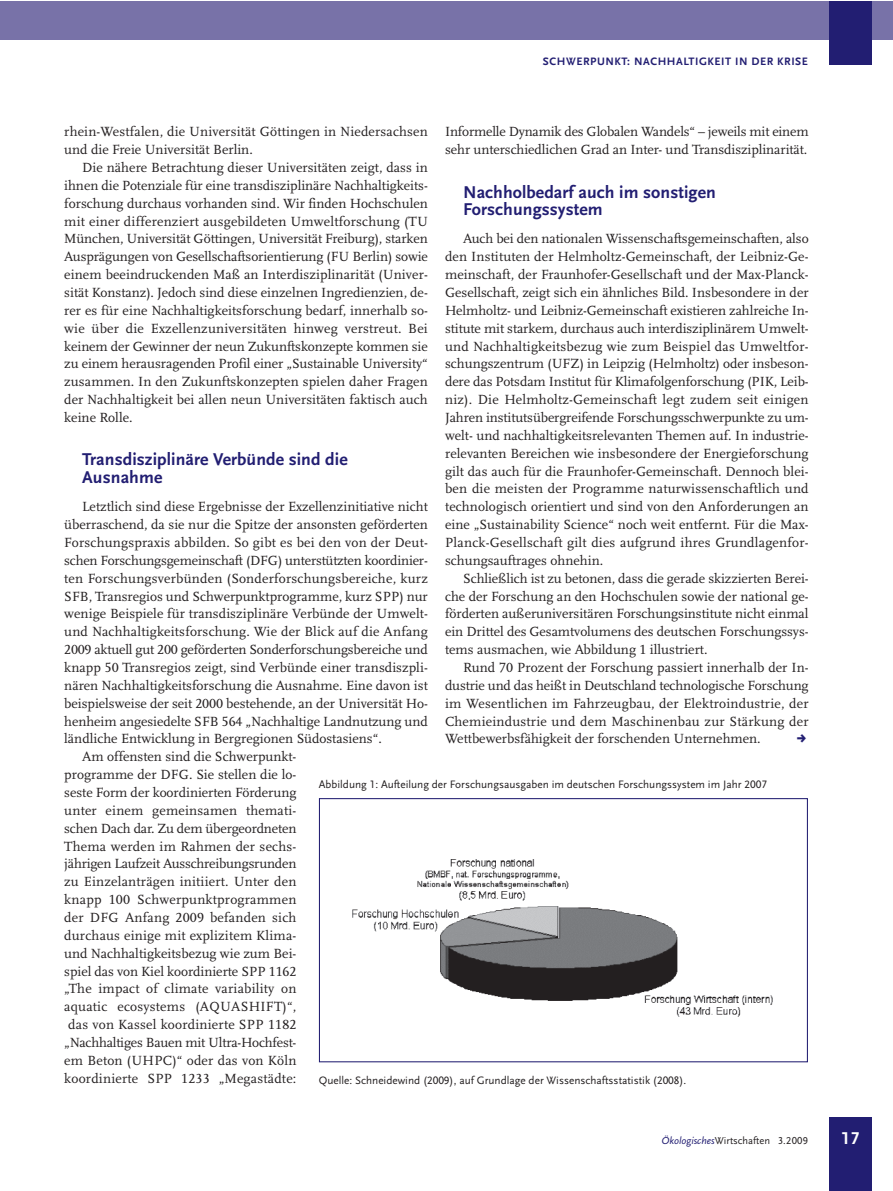
<style>
.page{position:relative;width:893px;height:1191px;background:#fff}
.page>*{position:absolute;margin:0;border:0;box-sizing:border-box;transform-origin:0 0}
.t1{font:700 17.85px/17.9px "Scala Sans LF";letter-spacing:.005em;color:#221e72}
.t2{font:700 17.85px "Scala Sans LF";color:#fff}
.t3{font:13.8px/17.9px "Scala LF";color:#231f20;text-align:justify}
.t4{font:11.25px "Scala Sans LF";color:#231f20}
.t5{font:700 11.25px "Scala Sans LF";letter-spacing:.05em;color:#221e72}
.t6{font:10.5px "Scala Sans LF";color:#231f20}
.s1{font-style:italic;color:#221e72}
</style>
<div class="page">
<div style="left:0;top:1px;width:892px;height:38px;background:#7872a8"></div>
<div style="left:829px;top:1px;width:43px;height:64px;background:#221e72"></div>
<div style="left:829px;top:1117px;width:43px;height:74px;background:#221e72"></div>
<img style="left:352px;top:859px;width:421px;height:158px">
<div style="left:319px;top:798px;width:489px;height:264px;border:1px solid #221e72"></div>
<p class="t5" style="left:543px;top:57px;width:266px">SCHWERPUNKT: NACHHALTIGKEIT IN DER KRISE</p>
<p class="t3" style="left:64px;top:124px;width:365px">rhein-Westfalen, die Universität Göttingen in Niedersachsen und die Freie Universität Berlin.</p>
<p class="t3" style="left:64px;top:160px;width:365px;text-indent:18px">Die nähere Betrachtung dieser Universitäten zeigt, dass in ihnen die Potenziale für eine transdisziplinäre Nachhaltigkeits&shy;forschung durchaus vorhanden sind. Wir finden Hochschulen mit einer differenziert ausgebildeten Umweltforschung (TU München, Universität Göttingen, Universität Freiburg), starken Ausprägungen von Gesellschaftsorientierung (FU Berlin) sowie einem beeindruckenden Maß an Interdisziplinarität (Univer&shy;sität Konstanz). Jedoch sind diese einzelnen Ingredienzien, de&shy;rer es für eine Nachhaltigkeitsforschung bedarf, innerhalb so&shy;wie über die Exzellenzuniversitäten hinweg verstreut. Bei keinem der Gewinner der neun Zukunftskonzepte kommen sie zu einem herausragenden Profil einer „Sustainable University“ zusammen. In den Zukunftskonzepten spielen daher Fragen der Nachhaltigkeit bei allen neun Universitäten faktisch auch keine Rolle.</p>
<p class="t1" style="left:82px;top:452px;width:267px">Transdisziplinäre Verbünde sind die<br>Ausnahme</p>
<p class="t3" style="left:82px;top:499px;width:347px">Letztlich sind diese Ergebnisse der Exzellenzinitiative nicht</p>
<p class="t3" style="left:64px;top:517px;width:365px">überraschend, da sie nur die Spitze der ansonsten geförderten</p>
<p class="t3" style="left:64px;top:535px;width:365px">Forschungspraxis abbilden. So gibt es bei den von der Deut-</p>
<p class="t3" style="left:64px;top:552px;width:365px">schen Forschungsgemeinschaft (DFG) unterstützten koordinier-</p>
<p class="t3" style="left:64px;top:570px;width:365px">ten Forschungsverbünden (Sonderforschungsbereiche, kurz</p>
<p class="t3" style="left:64px;top:588px;width:365px">SFB, Transregios und Schwerpunktprogramme, kurz SPP) nur</p>
<p class="t3" style="left:64px;top:606px;width:365px">wenige Beispiele für transdisziplinäre Verbünde der Umwelt-</p>
<p class="t3" style="left:64px;top:624px;width:365px">und Nachhaltigkeitsforschung. Wie der Blick auf die Anfang</p>
<p class="t3" style="left:64px;top:642px;width:365px">2009 aktuell gut 200 geförderten Sonderforschungsbereiche und</p>
<p class="t3" style="left:64px;top:659px;width:365px">knapp 50 Transregios zeigt, sind Verbünde einer transdiszpli-</p>
<p class="t3" style="left:64px;top:677px;width:365px">nären Nachhaltigkeitsforschung die Ausnahme. Eine davon ist</p>
<p class="t3" style="left:64px;top:695px;width:365px">beispielsweise der seit 2000 bestehende, an der Universität Ho-</p>
<p class="t3" style="left:64px;top:713px;width:365px">henheim angesiedelte SFB 564 „Nachhaltige Landnutzung und</p>
<p class="t3" style="left:64px;top:731px;width:319px">ländliche Entwicklung in Bergregionen Südostasiens“.</p>
<p class="t3" style="left:82px;top:749px;width:216px">Am offensten sind die Schwerpunkt-</p>
<p class="t3" style="left:64px;top:767px;width:234px">programme der DFG. Sie stellen die lo-</p>
<p class="t3" style="left:64px;top:784px;width:234px">seste Form der koordinierten Förderung</p>
<p class="t3" style="left:64px;top:802px;width:234px">unter einem gemeinsamen themati-</p>
<p class="t3" style="left:64px;top:820px;width:234px">schen Dach dar. Zu dem übergeordneten</p>
<p class="t3" style="left:64px;top:838px;width:234px">Thema werden im Rahmen der sechs-</p>
<p class="t3" style="left:64px;top:856px;width:234px">jährigen Laufzeit Ausschreibungsrunden</p>
<p class="t3" style="left:64px;top:874px;width:234px">zu Einzelanträgen initiiert. Unter den</p>
<p class="t3" style="left:64px;top:892px;width:234px">knapp 100 Schwerpunktprogrammen</p>
<p class="t3" style="left:64px;top:909px;width:234px">der DFG Anfang 2009 befanden sich</p>
<p class="t3" style="left:64px;top:927px;width:234px">durchaus einige mit explizitem Klima-</p>
<p class="t3" style="left:64px;top:945px;width:234px">und Nachhaltigkeitsbezug wie zum Bei-</p>
<p class="t3" style="left:64px;top:963px;width:234px">spiel das von Kiel koordinierte SPP 1162</p>
<p class="t3" style="left:64px;top:981px;width:234px">„The impact of climate variability on</p>
<p class="t3" style="left:64px;top:999px;width:234px">aquatic ecosystems (AQUASHIFT)“,</p>
<p class="t3" style="left:68px;top:1016px;width:230px">das von Kassel koordinierte SPP 1182</p>
<p class="t3" style="left:64px;top:1034px;width:234px">„Nachhaltiges Bauen mit Ultra-Hochfest-</p>
<p class="t3" style="left:64px;top:1052px;width:234px">em Beton (UHPC)“ oder das von Köln</p>
<p class="t3" style="left:64px;top:1070px;width:234px">koordinierte SPP 1233 „Megastädte:</p>
<p class="t3" style="left:445px;top:124px;width:365px">Informelle Dynamik des Globalen Wandels“ – jeweils mit einem sehr unterschiedlichen Grad an Inter- und Transdisziplinarität.</p>
<p class="t1" style="left:463px;top:184px;width:254px">Nachholbedarf auch im sonstigen<br>Forschungssystem</p>
<p class="t3" style="left:445px;top:231px;width:365px;text-indent:18px">Auch bei den nationalen Wissenschaftsgemeinschaften, also den Instituten der Helmholtz-Gemeinschaft, der Leibniz-Ge&shy;meinschaft, der Fraunhofer-Gesellschaft und der Max-Planck-Gesellschaft, zeigt sich ein ähnliches Bild. Insbesondere in der Helmholtz- und Leibniz-Gemeinschaft existieren zahlreiche In&shy;stitute mit starkem, durchaus auch interdisziplinärem Umwelt&shy;und Nachhaltigkeitsbezug wie zum Beispiel das Umweltfor&shy;schungszentrum (UFZ) in Leipzig (Helmholtz) oder insbeson&shy;dere das Potsdam Institut für Klimafolgenforschung (PIK, Leib&shy;niz). Die Helmholtz-Gemeinschaft legt zudem seit einigen Jahren institutsübergreifende Forschungsschwerpunkte zu um&shy;welt- und nachhaltigkeitsrelevanten Themen auf. In industrie&shy;relevanten Bereichen wie insbesondere der Energieforschung gilt das auch für die Fraunhofer-Gemeinschaft. Dennoch blei&shy;ben die meisten der Programme naturwissenschaftlich und technologisch orientiert und sind von den Anforderungen an eine „Sustainability Science“ noch weit entfernt. Für die Max-Planck-Gesellschaft gilt dies aufgrund ihres Grundlagenfor&shy;schungsauftrages ohnehin.</p>
<p class="t3" style="left:445px;top:570px;width:365px;text-indent:18px">Schließlich ist zu betonen, dass die gerade skizzierten Berei&shy;che der Forschung an den Hochschulen sowie der national ge&shy;förderten außeruniversitären Forschungsinstitute nicht einmal ein Drittel des Gesamtvolumens des deutschen Forschungssys&shy;tems ausmachen, wie Abbildung 1 illustriert.</p>
<p class="t3" style="left:445px;top:659px;width:365px;text-indent:18px">Rund 70 Prozent der Forschung passiert innerhalb der In&shy;dustrie und das heißt in Deutschland technologische Forschung im Wesentlichen im Fahrzeugbau, der Elektroindustrie, der Chemieindustrie und dem Maschinenbau zur Stärkung der Wettbewerbsfähigkeit der forschenden Unternehmen.</p>
<p class="t4" style="left:319px;top:780px;width:450px">Abbildung 1: Aufteilung der Forschungsausgaben im deutschen Forschungssystem im Jahr 2007</p>
<p class="t4" style="left:319px;top:1075px;width:369px">Quelle: Schneidewind (2009), auf Grundlage der Wissenschaftsstatistik (2008).</p>
<p class="t6" style="left:661px;top:1136px;width:148px"><span class="s1">Ökologisches</span>Wirtschaften 3.2009</p>
<p class="t2" style="left:841px;top:1131px;width:20px">17</p>
</div>
